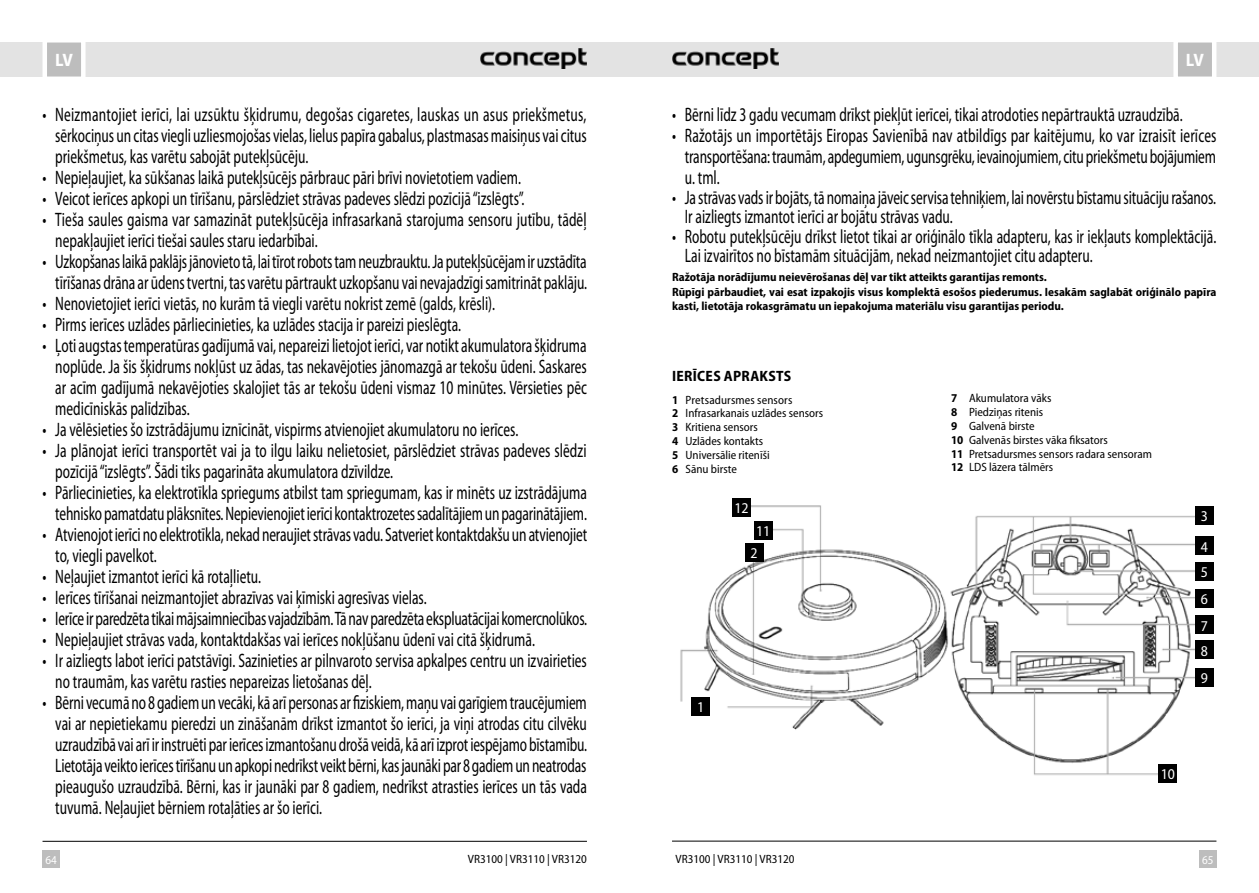
<style>
.page{position:relative;width:1259px;height:893px;background:#fff}
.page>*{position:absolute;margin:0;border:0;box-sizing:border-box;transform-origin:0 0}
.t1{font:semi-condensed 19.5px/21px "Myriad Pro";color:#000;scale:.75 1}
.t2{font:700 semi-condensed 18px "Myriad Pro";color:#fff}
.t3{font:700 semi-condensed 15px "Myriad Pro";letter-spacing:.02em;color:#000}
.t4{font:semi-condensed 15px/26.7px "Myriad Pro";color:#fff}
.t5{font:semi-condensed 12px/13.8px "Myriad Pro";color:#000}
.t6{font:700 semi-condensed 12px/14.4px "Myriad Pro";color:#000}
.t7{font:semi-condensed 12px "Myriad Pro";color:#fff}
.s1{font-weight:700}
</style>
<div class="page">
<div style="left:629px;top:43px;width:630px;height:34px;background:#e3e3e3"></div>
<div style="left:0;top:43px;width:629px;height:34px;background:#e3e3e3"></div>
<div style="left:43px;top:850px;width:17px;height:17px;background:#bdbdbd"></div>
<div style="left:1199px;top:850px;width:17px;height:17px;background:#bdbdbd"></div>
<svg style="left:1171px;top:42px;width:47px;height:35px;background:#cecece"></svg>
<svg style="left:40px;top:42px;width:48px;height:35px;background:#cecece"></svg>
<hr style="left:672px;top:841px;width:544px;height:1px;background:#000">
<hr style="left:43px;top:841px;width:544px;height:1px;background:#000">
<img style="left:480px;top:48px;width:107px;height:21px">
<img style="left:672px;top:48px;width:106px;height:21px">
<img style="left:680px;top:505px;width:515px;height:271px">
<div style="left:745px;top:543px;width:18px;height:19px;background:#000"></div>
<div style="left:691px;top:697px;width:19px;height:19px;background:#000"></div>
<div style="left:1195px;top:506px;width:18px;height:19px;background:#000"></div>
<div style="left:1195px;top:536px;width:18px;height:19px;background:#000"></div>
<div style="left:1195px;top:562px;width:18px;height:19px;background:#000"></div>
<div style="left:1195px;top:589px;width:18px;height:19px;background:#000"></div>
<div style="left:1195px;top:615px;width:18px;height:19px;background:#000"></div>
<div style="left:1195px;top:640px;width:18px;height:19px;background:#000"></div>
<div style="left:1195px;top:668px;width:18px;height:19px;background:#000"></div>
<div style="left:1158px;top:764px;width:19px;height:19px;background:#000"></div>
<div style="left:754px;top:521px;width:18px;height:19px;background:#000"></div>
<div style="left:732px;top:498px;width:19px;height:19px;background:#000"></div>
<p class="t2" style="left:55px;top:50px;width:19px">LV</p>
<p class="t2" style="left:1186px;top:50px;width:19px">LV</p>
<p class="t1" style="left:55px;top:104px;width:710px;text-align:justify;text-indent:-13px">• Neizmantojiet ierīci, lai uzsūktu šķidrumu, degošas cigaretes, lauskas un asus priekšmetus, sērkociņus un citas viegli uzliesmojošas vielas, lielus papīra gabalus, plastmasas maisiņus vai citus priekšmetus, kas varētu sabojāt putekļsūcēju.</p>
<p class="t1" style="left:43px;top:167px;width:639px">• Nepieļaujiet, ka sūkšanas laikā putekļsūcējs pārbrauc pāri brīvi novietotiem vadiem.</p>
<p class="t1" style="left:43px;top:188px;width:644px">• Veicot ierīces apkopi un tīrīšanu, pārslēdziet strāvas padeves slēdzi pozīcijā “izslēgts”.</p>
<p class="t1" style="left:55px;top:209px;width:710px;text-indent:-13px">• Tieša saules gaisma var samazināt putekļsūcēja infrasarkanā starojuma sensoru jutību, tādēļ nepakļaujiet ierīci tiešai saules staru iedarbībai.</p>
<p class="t1" style="left:43px;top:251px;width:728px;text-align:right">• Uzkopšanas laikā paklājs jānovieto tā, lai tīrot robots tam neuzbrauktu. Ja putekļsūcējam ir uzstādīta tīrīšanas drāna ar ūdens tvertni, tas varētu pārtraukt uzkopšanu vai nevajadzīgi samitrināt paklāju.</p>
<p class="t1" style="left:43px;top:293px;width:605px">• Nenovietojiet ierīci vietās, no kurām tā viegli varētu nokrist zemē (galds, krēsli).</p>
<p class="t1" style="left:43px;top:314px;width:560px">• Pirms ierīces uzlādes pārliecinieties, ka uzlādes stacija ir pareizi pieslēgta.</p>
<p class="t1" style="left:55px;top:335px;width:710px;text-align:justify;text-indent:-13px">• Ļoti augstas temperatūras gadījumā vai, nepareizi lietojot ierīci, var notikt akumulatora šķidruma noplūde. Ja šis šķidrums nokļūst uz ādas, tas nekavējoties jānomazgā ar tekošu ūdeni. Saskares ar acīm gadījumā nekavējoties skalojiet tās ar tekošu ūdeni vismaz 10 minūtes. Vērsieties pēc medicīniskās palīdzības.</p>
<p class="t1" style="left:43px;top:419px;width:636px">• Ja vēlēsieties šo izstrādājumu iznīcināt, vispirms atvienojiet akumulatoru no ierīces.</p>
<p class="t1" style="left:55px;top:440px;width:710px;text-indent:-13px">• Ja plānojat ierīci transportēt vai ja to ilgu laiku nelietosiet, pārslēdziet strāvas padeves slēdzi pozīcijā “izslēgts”. Šādi tiks pagarināta akumulatora dzīvildze.</p>
<p class="t1" style="left:43px;top:482px;width:727px;text-align:right">• Pārliecinieties, ka elektrotīkla spriegums atbilst tam spriegumam, kas ir minēts uz izstrādājuma tehnisko pamatdatu plāksnītes. Nepievienojiet ierīci kontaktrozetes sadalītājiem un pagarinātājiem.</p>
<p class="t1" style="left:55px;top:524px;width:711px;text-indent:-13px">• Atvienojot ierīci no elektrotīkla, nekad neraujiet strāvas vadu. Satveriet kontaktdakšu un atvienojiet to, viegli pavelkot.</p>
<p class="t1" style="left:43px;top:566px;width:293px">• Neļaujiet izmantot ierīci kā rotaļlietu.</p>
<p class="t1" style="left:43px;top:587px;width:514px">• Ierīces tīrīšanai neizmantojiet abrazīvas vai ķīmiski agresīvas vielas.</p>
<p class="t1" style="left:43px;top:608px;width:728px">• Ierīce ir paredzēta tikai mājsaimniecības vajadzībām. Tā nav paredzēta ekspluatācijai komercnolūkos.</p>
<p class="t1" style="left:43px;top:629px;width:658px">• Nepieļaujiet strāvas vada, kontaktdakšas vai ierīces nokļūšanu ūdenī vai citā šķidrumā.</p>
<p class="t1" style="left:55px;top:650px;width:710px;text-indent:-13px">• Ir aizliegts labot ierīci patstāvīgi. Sazinieties ar pilnvaroto servisa apkalpes centru un izvairieties no traumām, kas varētu rasties nepareizas lietošanas dēļ.</p>
<p class="t1" style="left:55px;top:692px;width:711px;text-align:justify;text-indent:-13px">• Bērni vecumā no 8 gadiem un vecāki, kā arī personas ar fiziskiem, maņu vai garīgiem traucējumiem vai ar nepietiekamu pieredzi un zināšanām drīkst izmantot šo ierīci, ja viņi atrodas citu cilvēku uzraudzībā vai arī ir instruēti par ierīces izmantošanu drošā veidā, kā arī izprot iespējamo bīstamību.<br>Lietotāja veikto ierīces tīrīšanu un apkopi nedrīkst veikt bērni, kas jaunāki par 8 gadiem un neatrodas pieaugušo uzraudzībā. Bērni, kas ir jaunāki par 8 gadiem, nedrīkst atrasties ierīces un tās vada tuvumā. Neļaujiet bērniem rotaļāties ar šo ierīci.</p>
<p class="t1" style="left:672px;top:104px;width:682px">• Bērni līdz 3 gadu vecumam drīkst piekļūt ierīcei, tikai atrodoties nepārtrauktā uzraudzībā.</p>
<p class="t1" style="left:685px;top:125px;width:710px;text-align:justify;text-indent:-13px">• Ražotājs un importētājs Eiropas Savienībā nav atbildīgs par kaitējumu, ko var izraisīt ierīces transportēšana: traumām, apdegumiem, ugunsgrēku, ievainojumiem, citu priekšmetu bojājumiem u. tml.</p>
<p class="t1" style="left:685px;top:188px;width:710px;line-height:19.5px;text-indent:-13px">• Ja strāvas vads ir bojāts, tā nomaiņa jāveic servisa tehniķiem, lai novērstu bīstamu situāciju rašanos.<br>Ir aizliegts izmantot ierīci ar bojātu strāvas vadu.</p>
<p class="t1" style="left:685px;top:227px;width:710px;line-height:19.5px;text-indent:-13px">• Robotu putekļsūcēju drīkst lietot tikai ar oriģinālo tīkla adapteru, kas ir iekļauts komplektācijā.<br>Lai izvairītos no bīstamām situācijām, nekad neizmantojiet citu adapteru.</p>
<p class="t6" style="left:672px;top:270px;width:546px">Ražotāja norādījumu neievērošanas dēļ var tikt atteikts garantijas remonts.<br>Rūpīgi pārbaudiet, vai esat izpakojis visus komplektā esošos piederumus. Iesakām saglabāt oriģinālo papīra kasti, lietotāja rokasgrāmatu un iepakojuma materiālu visu garantijas periodu.</p>
<p class="t3" style="left:672px;top:368px;width:121px">IERĪCES APRAKSTS</p>
<p class="t5" style="left:672px;top:393px;width:153px"><span class="s1">1</span> Pretsadursmes sensors<br><span class="s1">2</span> Infrasarkanais uzlādes sensors<br><span class="s1">3</span> Kritiena sensors<br><span class="s1">4</span> Uzlādes kontakts<br><span class="s1">5</span> Universālie ritenīši<br><span class="s1">6</span> Sānu birste</p>
<p class="t4" style="left:734px;top:495px;width:16px">12</p>
<p class="t4" style="left:756px;top:518px;width:16px">11</p>
<p class="t4" style="left:750px;top:540px;width:9px">2</p>
<p class="t4" style="left:697px;top:694px;width:9px">1</p>
<p class="t5" style="left:951px;top:392px;width:202px"><span class="s1">7</span> Akumulatora vāks<br><span class="s1">8</span> Piedziņas ritenis<br><span class="s1">9</span> Galvenā birste<br><span class="s1">10</span> Galvenās birstes vāka fiksators<br><span class="s1">11</span> Pretsadursmes sensors radara sensoram<br><span class="s1">12</span> LDS lāzera tālmērs</p>
<p class="t4" style="left:1201px;top:501px;width:9px;line-height:30.6px">3<br>4</p>
<p class="t4" style="left:1201px;top:559px;width:9px;text-align:justify">5<br>6<br>7</p>
<p class="t4" style="left:1201px;top:637px;width:9px;line-height:27.6px">8<br>9</p>
<p class="t4" style="left:1160px;top:761px;width:16px">10</p>
<p class="t5" style="left:468px;top:852px;width:121px">VR3100 | VR3110 | VR3120</p>
<p class="t5" style="left:675px;top:852px;width:121px">VR3100 | VR3110 | VR3120</p>
<p class="t7" style="left:45px;top:853px;width:13px">64</p>
<p class="t7" style="left:1202px;top:853px;width:13px">65</p>
</div>
